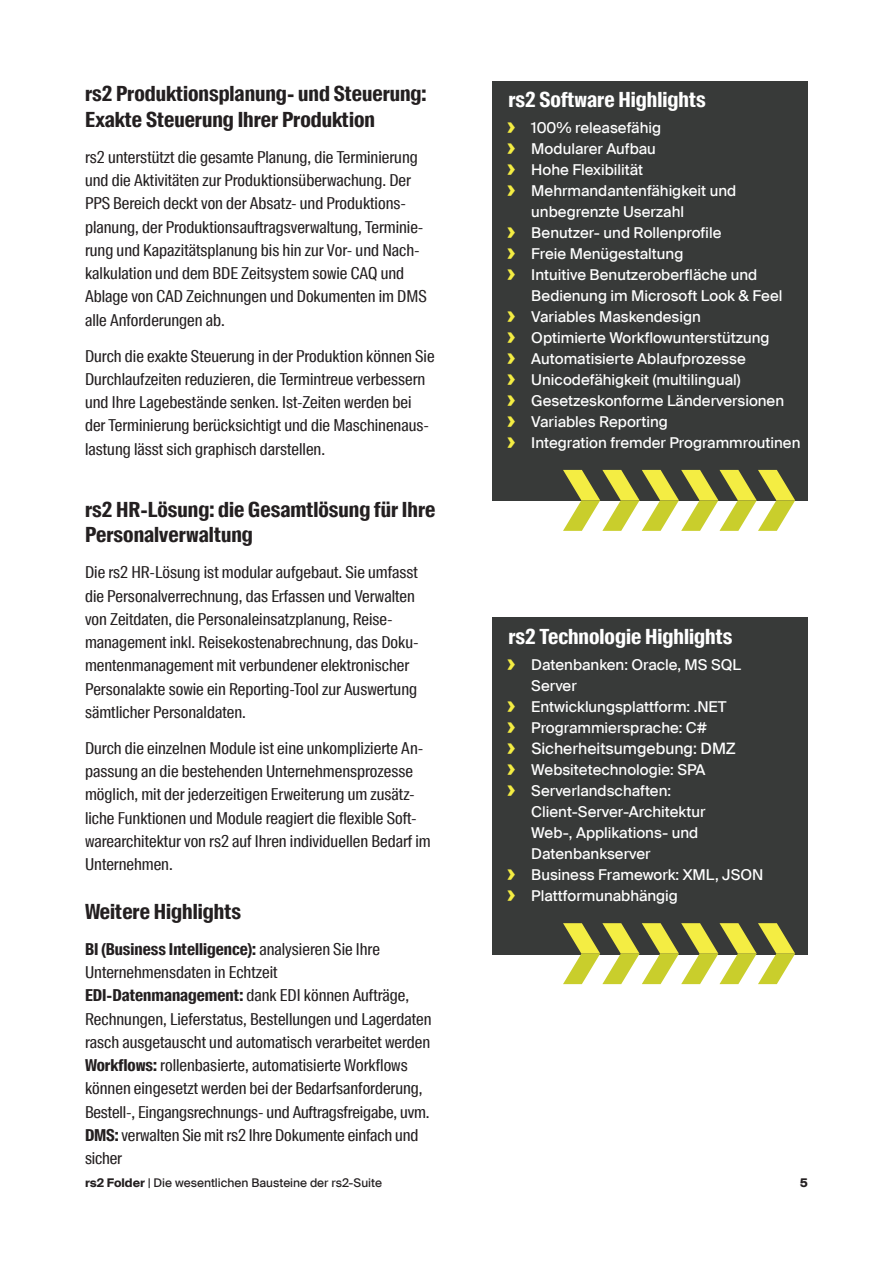
<style>
.page{position:relative;width:893px;height:1263px;background:#fff}
.page>*{position:absolute;margin:0;border:0;box-sizing:border-box;transform-origin:0 0}
.Body_Text{font:700 21px/25.5px "Suisse Intl Cond";color:#231f20}
.t1{font:700 21px "Suisse Intl Cond";color:#fff}
.Body_Text-2{font:16.5px/23.2px "Suisse Intl Cond";color:#231f20}
.t2{font:15.75px "Suisse Intl";color:#fff}
.t3{font:15px/21px "Suisse Intl";color:#fff}
.t4{font:12px "Suisse Intl";color:#231f20}
.t5{font:700 12px "Suisse Intl";color:#231f20}
.s1{font-weight:700;font-size:22.8px;color:#f4ed43}
.s2{font-weight:700}
</style>
<div class="page">
<div style="left:492px;top:81px;width:316px;height:419px;background:#383a39"></div>
<svg style="left:563px;top:470px;width:232px;height:61px"></svg>
<div style="left:492px;top:617px;width:316px;height:338px;background:#383a39"></div>
<svg style="left:563px;top:923px;width:232px;height:61px"></svg>
<p class="Body_Text" style="left:85px;top:81px;width:343px">rs2 Produktionsplanung- und Steuerung:<br>Exakte Steuerung Ihrer Produktion</p>
<p class="Body_Text-2" style="left:85px;top:145px;width:343px">rs2 unterstützt die gesamte Planung, die Terminierung und die Aktivitäten zur Produktionsüberwachung. Der PPS Bereich deckt von der Absatz- und Produktions&shy;planung, der Produktionsauftragsverwaltung, Terminie&shy;rung und Kapazitätsplanung bis hin zur Vor- und Nach&shy;kalkulation und dem BDE Zeitsystem sowie CAQ und Ablage von CAD Zeichnungen und Dokumenten im DMS alle Anforderungen ab.</p>
<p class="Body_Text-2" style="left:85px;top:344px;width:351px">Durch die exakte Steuerung in der Produktion können Sie Durchlaufzeiten reduzieren, die Termintreue verbessern und Ihre Lagebestände senken. Ist-Zeiten werden bei der Terminierung berücksichtigt und die Maschinenaus&shy;lastung lässt sich graphisch darstellen.</p>
<p class="t1" style="left:508px;top:87px;width:199px">rs2 Software Highlights</p>
<p class="t3" style="left:507px;top:117px;width:155px"><span class="s1">›</span> 100% releasefähig</p>
<p class="t3" style="left:507px;top:138px;width:150px"><span class="s1">›</span> Modularer Aufbau</p>
<p class="t3" style="left:507px;top:159px;width:138px"><span class="s1">›</span> Hohe Flexibilität</p>
<p class="t3" style="left:531px;top:180px;width:206px;text-indent:-24px"><span class="s1">›</span> Mehrmandantenfähigkeit und unbegrenzte Userzahl</p>
<p class="t3" style="left:507px;top:222px;width:216px"><span class="s1">›</span> Benutzer- und Rollenprofile</p>
<p class="t3" style="left:507px;top:243px;width:178px"><span class="s1">›</span> Freie Menügestaltung</p>
<p class="t3" style="left:531px;top:264px;width:253px;text-indent:-24px"><span class="s1">›</span> Intuitive Benutzeroberfläche und<br>Bedienung im Microsoft Look &amp; Feel</p>
<p class="t3" style="left:507px;top:306px;width:195px"><span class="s1">›</span> Variables Maskendesign</p>
<p class="t3" style="left:507px;top:327px;width:264px"><span class="s1">›</span> Optimierte Workflowunterstützung</p>
<p class="t3" style="left:507px;top:348px;width:240px"><span class="s1">›</span> Automatisierte Ablaufprozesse</p>
<p class="t3" style="left:507px;top:369px;width:235px"><span class="s1">›</span> Unicodefähigkeit (multilingual)</p>
<p class="t3" style="left:507px;top:390px;width:278px"><span class="s1">›</span> Gesetzeskonforme Länderversionen</p>
<p class="t3" style="left:507px;top:411px;width:162px"><span class="s1">›</span> Variables Reporting</p>
<p class="t3" style="left:507px;top:432px;width:295px"><span class="s1">›</span> Integration fremder Programmroutinen</p>
<p class="Body_Text" style="left:85px;top:497px;width:352px">rs2 HR-Lösung: die Gesamtlösung für Ihre<br>Personalverwaltung</p>
<p class="Body_Text-2" style="left:85px;top:561px;width:335px">Die rs2 HR-Lösung ist modular aufgebaut. Sie umfasst die Personalverrechnung, das Erfassen und Verwalten von Zeitdaten, die Personaleinsatzplanung, Reise&shy;management inkl. Reisekostenabrechnung, das Doku&shy;mentenmanagement mit verbundener elektronischer Personalakte sowie ein Reporting-Tool zur Auswertung sämtlicher Personaldaten.</p>
<p class="Body_Text-2" style="left:85px;top:736px;width:347px">Durch die einzelnen Module ist eine unkomplizierte An&shy;passung an die bestehenden Unternehmensprozesse möglich, mit der jederzeitigen Erweiterung um zusätz&shy;liche Funktionen und Module reagiert die flexible Soft&shy;warearchitektur von rs2 auf Ihren individuellen Bedarf im Unternehmen.</p>
<p class="Body_Text" style="left:85px;top:899px;width:157px">Weitere Highlights</p>
<p class="Body_Text-2" style="left:85px;top:937px;width:348px"><span class="s2">BI (Business Intelligence):</span> analysieren Sie Ihre Unternehmensdaten in Echtzeit <span class="s2">EDI-Datenmanagement:</span> dank EDI können Aufträge, Rechnungen, Lieferstatus, Bestellungen und Lagerdaten rasch ausgetauscht und automatisch verarbeitet werden <span class="s2">Workflows:</span> rollenbasierte, automatisierte Workflows können eingesetzt werden bei der Bedarfsanforderung, Bestell-, Eingangsrechnungs- und Auftragsfreigabe, uvm.<br><span class="s2">DMS:</span> verwalten Sie mit rs2 Ihre Dokumente einfach und sicher</p>
<p class="t4" style="left:85px;top:1176px;width:298px"><span class="s2">rs2 Folder</span> | Die wesentlichen Bausteine der rs2-Suite</p>
<p class="t5" style="left:800px;top:1176px;width:10px">5</p>
<p class="t1" style="left:508px;top:624px;width:225px">rs2 Technologie Highlights</p>
<p class="t3" style="left:531px;top:654px;width:211px;text-indent:-24px"><span class="s1">›</span> Datenbanken: Oracle, MS SQL<br>Server</p>
<p class="t3" style="left:507px;top:696px;width:221px"><span class="s1">›</span> Entwicklungsplattform: .NET</p>
<p class="t3" style="left:507px;top:717px;width:202px"><span class="s1">›</span> Programmiersprache: C#</p>
<p class="t2" style="left:507px;top:739px;width:230px"><span class="s1">›</span> Sicherheitsumgebung: DMZ</p>
<p class="t3" style="left:507px;top:759px;width:200px"><span class="s1">›</span> Websitetechnologie: SPA</p>
<p class="t3" style="left:531px;top:780px;width:176px;text-indent:-24px"><span class="s1">›</span> Serverlandschaften:<br>Client-Server-Architektur<br>Web-, Applikations- und<br>Datenbankserver</p>
<p class="t3" style="left:507px;top:864px;width:258px"><span class="s1">›</span> Business Framework: XML, JSON</p>
<p class="t3" style="left:507px;top:885px;width:172px"><span class="s1">›</span> Plattformunabhängig</p>
</div>
